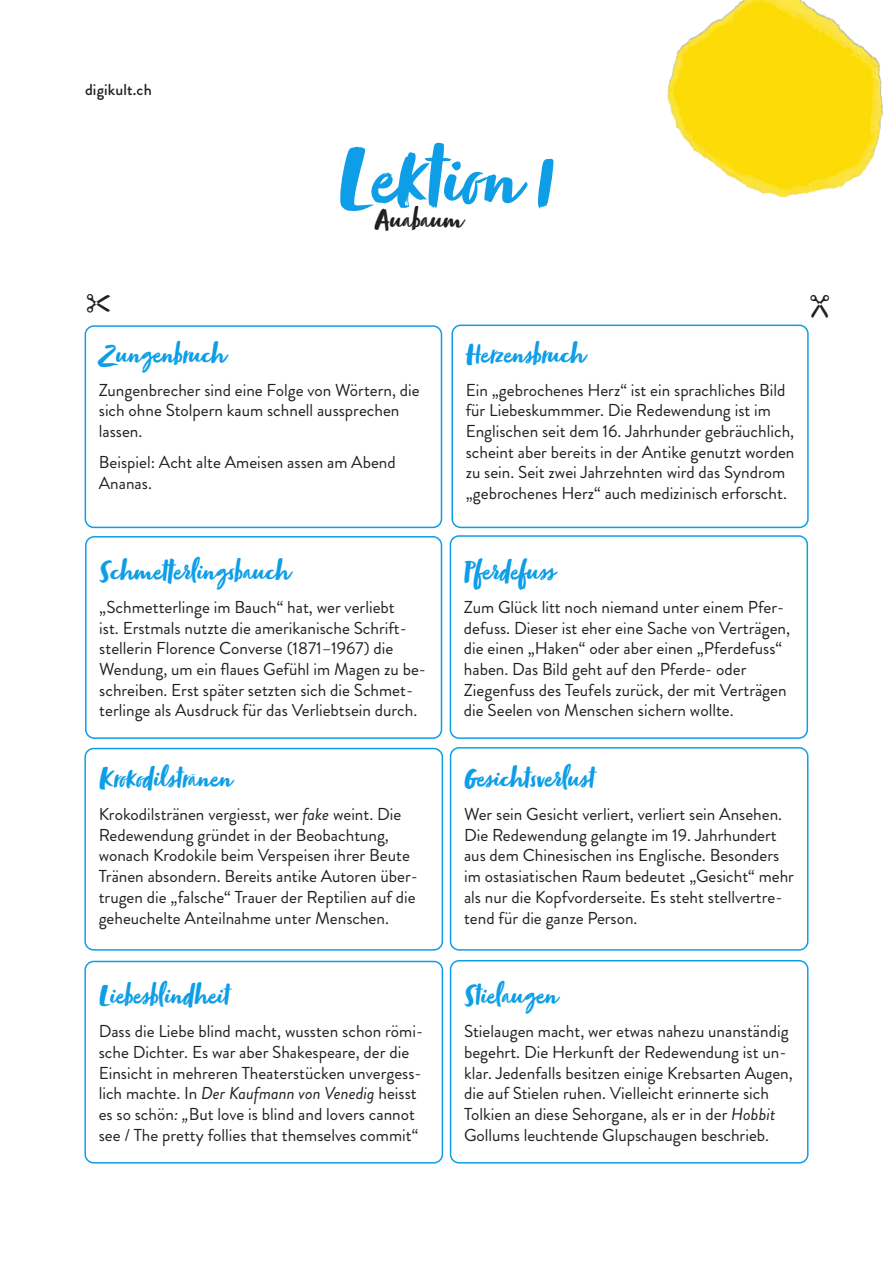
<style>
.page{position:relative;width:893px;height:1263px;background:#fff}
.page>*{position:absolute;margin:0;border:0;box-sizing:border-box;transform-origin:0 0}
.t1{font:90px "Zooja Pro";color:#0d9ee7}
.t2{font:30px "Zooja Pro";color:#0d9ee7}
.t3{font:30px "Zooja Pro";color:#231f20}
.t4{font:17.25px/20.7px "Brandon Grotesque";color:#231f20}
.t5{font:500 15.9px "Brandon Grotesque";letter-spacing:.01em;color:#231f20}
.s1{font-style:italic}
</style>
<div class="page">
<div style="left:450px;top:960px;width:358px;height:203px;border:2px solid #0d9ee7;border-radius:9px"></div>
<div style="left:84px;top:961px;width:359px;height:202px;border:2px solid #0d9ee7;border-radius:9px"></div>
<div style="left:450px;top:747px;width:358px;height:204px;border:2px solid #0d9ee7;border-radius:9px"></div>
<div style="left:84px;top:748px;width:359px;height:203px;border:2px solid #0d9ee7;border-radius:9px"></div>
<div style="left:450px;top:535px;width:358px;height:204px;border:2px solid #0d9ee7;border-radius:9px"></div>
<div style="left:85px;top:536px;width:357px;height:203px;border:2px solid #0d9ee7;border-radius:9px"></div>
<div style="left:451px;top:325px;width:358px;height:203px;border:2px solid #0d9ee7;border-radius:9px"></div>
<div style="left:85px;top:325px;width:357px;height:203px;border:2px solid #0d9ee7;border-radius:9px"></div>
<img style="left:667px;top:0;width:216px;height:198px">
<p class="t5" style="left:85px;top:79px;width:68px">digikult.ch</p>
<h1 class="t1" style="left:337px;top:125px;width:220px">Lektion 1</h1>
<h2 class="t3" style="left:375px;top:201px;width:86px">Auabaum</h2>
<h2 class="t2" style="left:99px;top:336px;width:127px">Zungenbruch</h2>
<p class="t4" style="left:99px;top:380px;width:322px">Zungenbrecher sind eine Folge von Wörtern, die sich ohne Stolpern kaum schnell aussprechen lassen.</p>
<p class="t4" style="left:99px;top:452px;width:298px">Beispiel: Acht alte Ameisen assen am Abend<br>Ananas.</p>
<h2 class="t2" style="left:99px;top:553px;width:191px">Schmetterlingsbauch</h2>
<p class="t4" style="left:99px;top:597px;width:328px">„Schmetterlinge im Bauch“ hat, wer verliebt<br>ist. Erstmals nutzte die amerikanische Schrift&shy;stellerin Florence Converse (1871–1967) die Wendung, um ein flaues Gefühl im Magen zu be&shy;schreiben. Erst später setzten sich die Schmet&shy;terlinge als Ausdruck für das Verliebtsein durch.</p>
<h2 class="t2" style="left:99px;top:760px;width:134px">Krokodilstränen</h2>
<p class="t4" style="left:99px;top:804px;width:321px">Krokodilstränen vergiesst, wer <span class="s1">fake</span> weint. Die Redewendung gründet in der Beobachtung, wonach Krodokile beim Verspeisen ihrer Beute Tränen absondern. Bereits antike Autoren über&shy;trugen die „falsche“ Trauer der Reptilien auf die geheuchelte Anteilnahme unter Menschen.</p>
<h2 class="t2" style="left:99px;top:978px;width:132px">Liebesblindheit</h2>
<p class="t4" style="left:99px;top:1021px;width:326px">Dass die Liebe blind macht, wussten schon römi&shy;sche Dichter. Es war aber Shakespeare, der die Einsicht in mehreren Theaterstücken unvergess&shy;lich machte. In <span class="s1">Der Kaufmann von Venedig</span> heisst es so schön<span class="s1">: „</span>But love is blind and lovers cannot see / The pretty follies that themselves commit“</p>
<h2 class="t2" style="left:466px;top:336px;width:119px">Herzensbruch</h2>
<p class="t4" style="left:466px;top:380px;width:330px">Ein „gebrochenes Herz“ ist ein sprachliches Bild für Liebeskummmer. Die Redewendung ist im Englischen seit dem 16. Jahrhunder gebräuchlich, scheint aber bereits in der Antike genutzt worden zu sein. Seit zwei Jahrzehnten wird das Syndrom „gebrochenes Herz“ auch medizinisch erforscht.</p>
<h2 class="t2" style="left:464px;top:553px;width:96px">Pferdefuss</h2>
<p class="t4" style="left:464px;top:597px;width:328px">Zum Glück litt noch niemand unter einem Pfer&shy;defuss. Dieser ist eher eine Sache von Verträgen, die einen „Haken“ oder aber einen „Pferdefuss“ haben. Das Bild geht auf den Pferde- oder Ziegenfuss des Teufels zurück, der mit Verträgen die Seelen von Menschen sichern wollte.</p>
<h2 class="t2" style="left:464px;top:760px;width:131px">Gesichtsverlust</h2>
<p class="t4" style="left:464px;top:804px;width:331px">Wer sein Gesicht verliert, verliert sein Ansehen.<br>Die Redewendung gelangte im 19. Jahrhundert aus dem Chinesischen ins Englische. Besonders im ostasiatischen Raum bedeutet „Gesicht“ mehr als nur die Kopfvorderseite. Es steht stellvertre&shy;tend für die ganze Person.</p>
<h2 class="t2" style="left:464px;top:978px;width:95px">Stielaugen</h2>
<p class="t4" style="left:464px;top:1021px;width:330px">Stielaugen macht, wer etwas nahezu unanständig begehrt. Die Herkunft der Redewendung ist un&shy;klar. Jedenfalls besitzen einige Krebsarten Augen, die auf Stielen ruhen. Vielleicht erinnerte sich Tolkien an diese Sehorgane, als er in der <span class="s1">Hobbit </span>Gollums leuchtende Glupschaugen beschrieb.</p>
</div>
